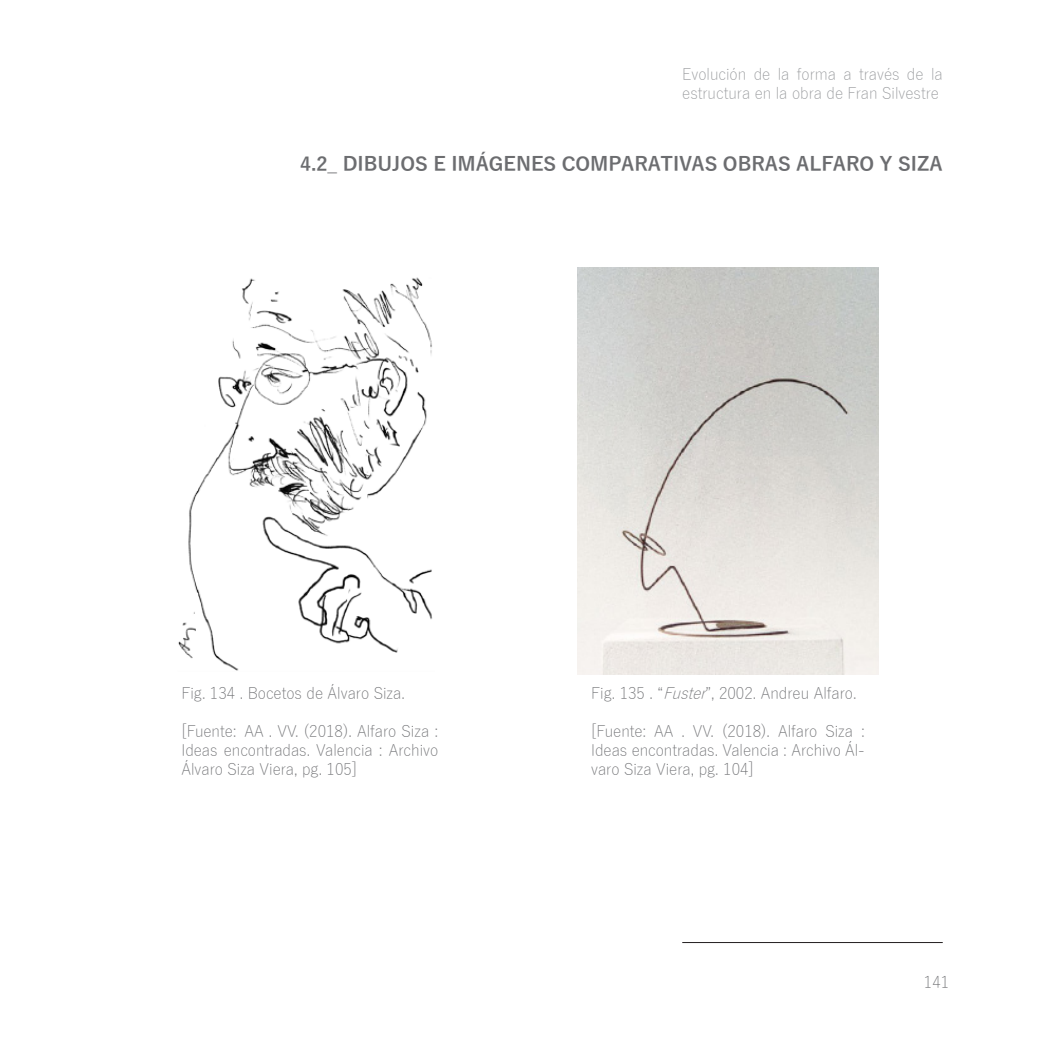
<style>
.page{position:relative;width:1042px;height:1042px;background:#fff}
.page>*{position:absolute;margin:0;border:0;box-sizing:border-box;transform-origin:0 0}
.t1{font:700 19.25px "Yu Gothic";color:#6c6d70}
.t2{font:300 15.75px/18.9px "Yu Gothic";color:#6c6d70;text-align:justify}
.t3{font:300 15.75px/18.9px "Yu Gothic";color:#939598}
.s1{font-style:italic}
</style>
<div class="page">
<hr style="left:682px;top:942px;width:261px;height:1px;background:#231f20">
<img style="left:178px;top:277px;width:255px;height:394px">
<img style="left:577px;top:268px;width:301px;height:407px">
<p class="t3" style="left:682px;top:63px;width:262px">Evolución de la forma a través de la estructura en la obra de Fran Silvestre</p>
<p class="t1" style="left:300px;top:154px;width:644px">4.2_ DIBUJOS E IMÁGENES COMPARATIVAS OBRAS ALFARO Y SIZA</p>
<p class="t2" style="left:181px;top:682px;width:225px">Fig. 134 . Bocetos de Álvaro Siza.</p>
<p class="t2" style="left:181px;top:720px;width:258px">[Fuente: AA . VV. (2018). Alfaro Siza :<br>Ideas encontradas. Valencia : Archivo Álvaro Siza Viera, pg. 105]</p>
<p class="t2" style="left:591px;top:682px;width:267px">Fig. 135 . “<span class="s1">Fuster</span>”, 2002. Andreu Alfaro.</p>
<p class="t2" style="left:591px;top:720px;width:275px">[Fuente: AA . VV. (2018). Alfaro Siza :<br>Ideas encontradas. Valencia : Archivo Ál&shy;varo Siza Viera, pg. 104]</p>
<p class="t2" style="left:924px;top:970px;width:27px">141</p>
</div>
